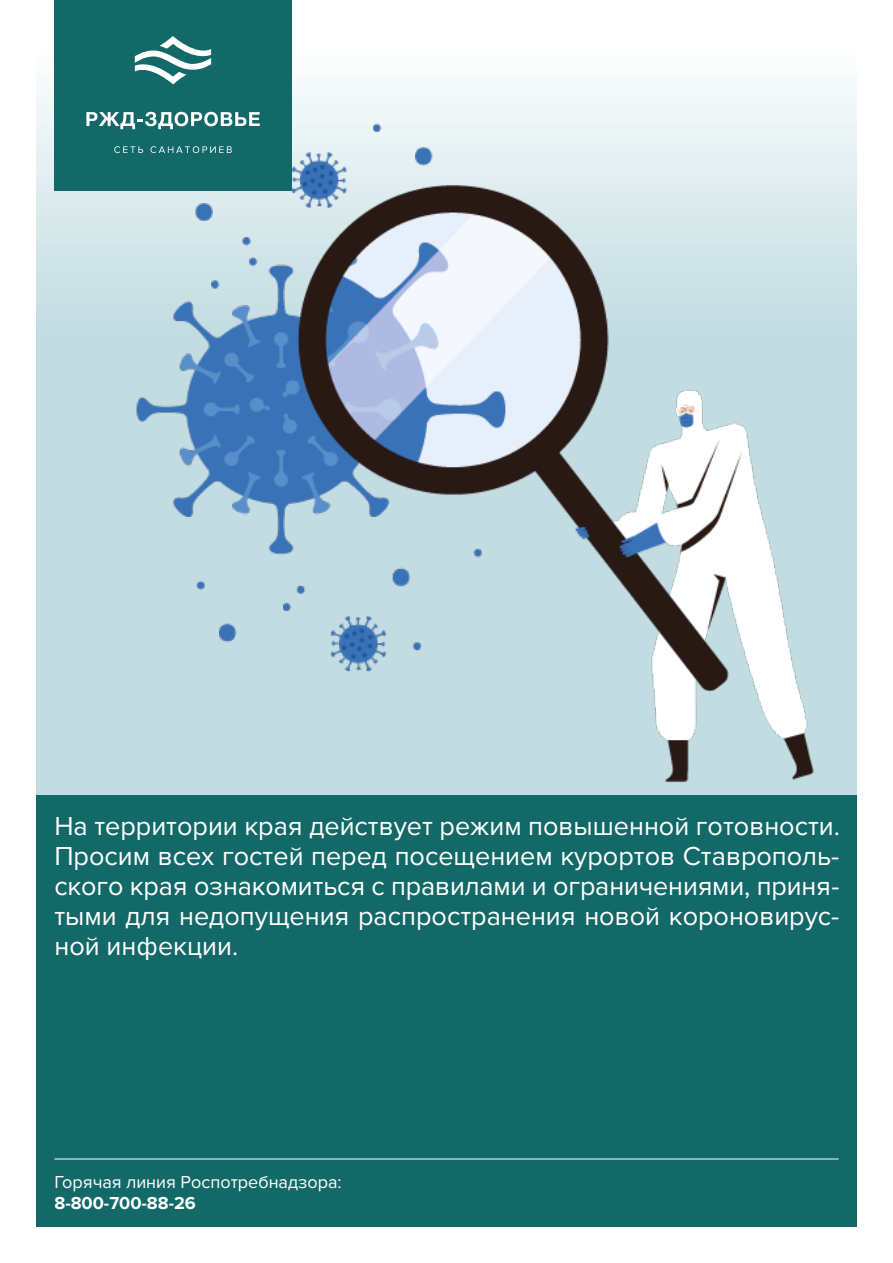
<style>
.page{position:relative;width:893px;height:1263px;background:#fff}
.page>*{position:absolute;margin:0;border:0;box-sizing:border-box;transform-origin:0 0}
.Текст_18_ФОРМАТ{font:27px/30px "Proxima Nova";color:#fff;text-align:justify}
.t1{font:18px "Proxima Nova";color:#fff}
.t2{font:700 18px "Proxima Nova";color:#fff}
</style>
<div class="page">
<div style="left:36px;top:795px;width:821px;height:432px;background:#136968"></div>
<hr style="left:54px;top:1158px;width:784px;height:1px;background:#fff">
<img style="left:36px;top:87px;width:821px;height:708px">
<div style="left:54px;top:0;width:238px;height:191px;background:#136968"></div>
<svg style="left:135px;top:36px;width:76px;height:48px"></svg>
<svg style="left:86px;top:112px;width:174px;height:17px"></svg>
<svg style="left:114px;top:146px;width:29px;height:7px"></svg>
<svg style="left:150px;top:146px;width:82px;height:7px"></svg>
<p class="Текст_18_ФОРМАТ" style="left:54px;top:811px;width:787px">На территории края действует режим повышенной готовности.<br>Просим всех гостей перед посещением курортов Ставрополь&shy;ского края ознакомиться с правилами и ограничениями, приня&shy;тыми для недопущения распространения новой короновирус&shy;ной инфекции.</p>
<p class="t1" style="left:54px;top:1172px;width:289px">Горячая линия Роспотребнадзора:</p>
<p class="t2" style="left:54px;top:1192px;width:143px">8-800-700-88-26</p>
</div>
